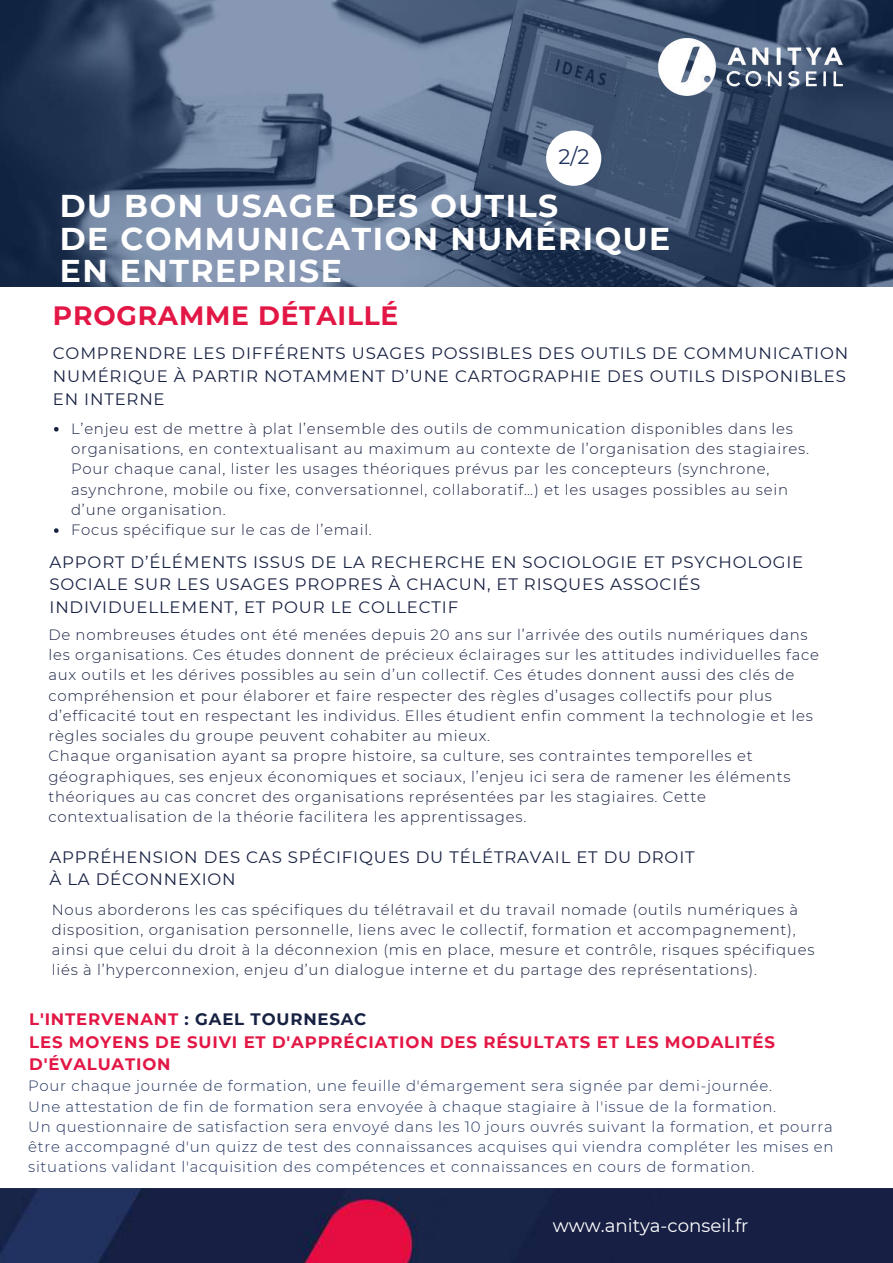
<style>
.page{position:relative;width:893px;height:1263px;background:#fff}
.page>*{position:absolute;margin:0;border:0;box-sizing:border-box;transform-origin:0 0}
.t1{font:700 31.5px/32.7px "Montserrat";letter-spacing:.05em;color:#fff}
.t2{font:700 26.55px "Montserrat";letter-spacing:.03em;color:#e31745}
.t3{font:21.15px "Montserrat";color:#22335f}
.t4{font:18.15px "Montserrat";color:#fff}
.t5{font:16.5px/22.5px "Montserrat";letter-spacing:.05em;color:#172142}
.t6{font:700 16.5px/22.5px "Montserrat";letter-spacing:.05em;color:#e31745}
.t7{font:300 14.85px/20.2px "Montserrat";letter-spacing:.05em;color:#172142}
.t8{font:300 14.85px/20.2px "Montserrat";letter-spacing:.05em;color:#22335f}
.s1{color:#172142}
</style>
<div class="page">
<img style="left:0;top:0;width:893px;height:286px">
<svg style="left:54px;top:427px;width:5px;height:4px"></svg>
<svg style="left:54px;top:528px;width:5px;height:5px"></svg>
<img style="left:0;top:1188px;width:893px;height:75px">
<img style="left:659px;top:38px;width:183px;height:58px">
<svg style="left:546px;top:131px;width:55px;height:55px"></svg>
<h3 class="t3" style="left:558px;top:144px;width:33px">2/2</h3>
<h1 class="t1" style="left:60px;top:189px;width:612px">DU BON USAGE DES OUTILS<br>DE COMMUNICATION NUMÉRIQUE<br>EN ENTREPRISE</h1>
<h2 class="t2" style="left:53px;top:300px;width:347px">PROGRAMME DÉTAILLÉ</h2>
<p class="t5" style="left:53px;top:342px;width:797px">COMPRENDRE LES DIFFÉRENTS USAGES POSSIBLES DES OUTILS DE COMMUNICATION<br>NUMÉRIQUE À PARTIR NOTAMMENT D’UNE CARTOGRAPHIE DES OUTILS DISPONIBLES<br>EN INTERNE</p>
<p class="t7" style="left:71px;top:418px;width:739px">L’enjeu est de mettre à plat l’ensemble des outils de communication disponibles dans les organisations, en contextualisant au maximum au contexte de l’organisation des stagiaires.<br>Pour chaque canal, lister les usages théoriques prévus par les concepteurs (synchrone, asynchrone, mobile ou fixe, conversationnel, collaboratif…) et les usages possibles au sein d’une organisation.<br>Focus spécifique sur le cas de l’email.</p>
<p class="t5" style="left:50px;top:551px;width:755px">APPORT D’ÉLÉMENTS ISSUS DE LA RECHERCHE EN SOCIOLOGIE ET PSYCHOLOGIE<br>SOCIALE SUR LES USAGES PROPRES À CHACUN, ET RISQUES ASSOCIÉS<br>INDIVIDUELLEMENT, ET POUR LE COLLECTIF</p>
<p class="t7" style="left:48px;top:624px;width:772px">De nombreuses études ont été menées depuis 20 ans sur l’arrivée des outils numériques dans les organisations. Ces études donnent de précieux éclairages sur les attitudes individuelles face aux outils et les dérives possibles au sein d’un collectif. Ces études donnent aussi des clés de compréhension et pour élaborer et faire respecter des règles d’usages collectifs pour plus d’efficacité tout en respectant les individus. Elles étudient enfin comment la technologie et les règles sociales du groupe peuvent cohabiter au mieux.<br>Chaque organisation ayant sa propre histoire, sa culture, ses contraintes temporelles et géographiques, ses enjeux économiques et sociaux, l’enjeu ici sera de ramener les éléments théoriques au cas concret des organisations représentées par les stagiaires. Cette contextualisation de la théorie facilitera les apprentissages.</p>
<p class="t5" style="left:50px;top:846px;width:647px">APPRÉHENSION DES CAS SPÉCIFIQUES DU TÉLÉTRAVAIL ET DU DROIT<br>À LA DÉCONNEXION</p>
<p class="t7" style="left:52px;top:899px;width:764px">Nous aborderons les cas spécifiques du télétravail et du travail nomade (outils numériques à disposition, organisation personnelle, liens avec le collectif, formation et accompagnement), ainsi que celui du droit à la déconnexion (mis en place, mesure et contrôle, risques spécifiques liés à l’hyperconnexion, enjeu d’un dialogue interne et du partage des représentations).</p>
<p class="t6" style="left:29px;top:1008px;width:747px">L'INTERVENANT <span class="s1">: GAEL TOURNESAC<br></span>LES MOYENS DE SUIVI ET D'APPRÉCIATION DES RÉSULTATS ET LES MODALITÉS<br>D'ÉVALUATION</p>
<p class="t8" style="left:28px;top:1076px;width:807px">Pour chaque journée de formation, une feuille d'émargement sera signée par demi-journée.<br>Une attestation de fin de formation sera envoyée à chaque stagiaire à l'issue de la formation.<br>Un questionnaire de satisfaction sera envoyé dans les 10 jours ouvrés suivant la formation, et pourra être accompagné d'un quizz de test des connaissances acquises qui viendra compléter les mises en situations validant l'acquisition des compétences et connaissances en cours de formation.</p>
<p class="t4" style="left:553px;top:1214px;width:197px">www.anitya-conseil.fr</p>
</div>
